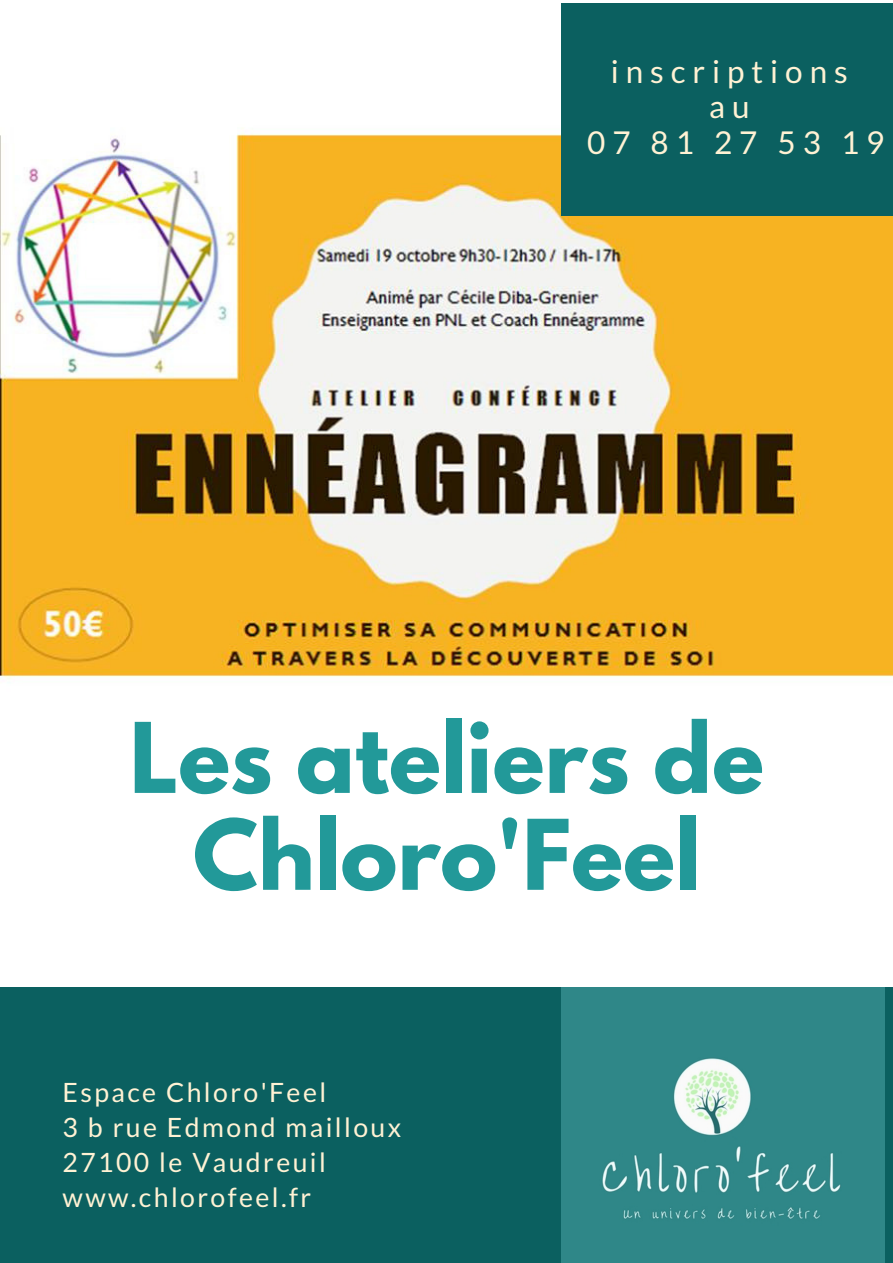
<style>
.page{position:relative;width:893px;height:1263px;background:#fff}
.page>*{position:absolute;margin:0;border:0;box-sizing:border-box;transform-origin:0 0}
.t1{font:700 86.1px/96.9px "League Spartan";color:#299;text-align:center}
.t2{font:31.5px/35.4px "Lato";letter-spacing:.22em;color:#fff2d4;text-align:center}
.t3{font:26.62px/35.1px "Lato";letter-spacing:.09em;color:#fff2d4}
</style>
<div class="page">
<img style="left:0;top:128px;width:893px;height:551px">
<div style="left:0;top:987px;width:893px;height:276px;background:#0b6060"></div>
<div style="left:561px;top:4px;width:332px;height:212px;background:#0b6060"></div>
<img style="left:561px;top:987px;width:324px;height:276px">
<p class="t2" style="left:587px;top:53px;width:299px">inscriptions<br>au<br>07 81 27 53 19</p>
<h1 class="t1" style="left:130px;top:721px;width:636px">Les ateliers de<br>Chloro'Feel</h1>
<p class="t3" style="left:63px;top:1073px;width:340px">Espace Chloro'Feel<br>3 b rue Edmond mailloux<br>27100 le Vaudreuil www.chlorofeel.fr</p>
</div>
